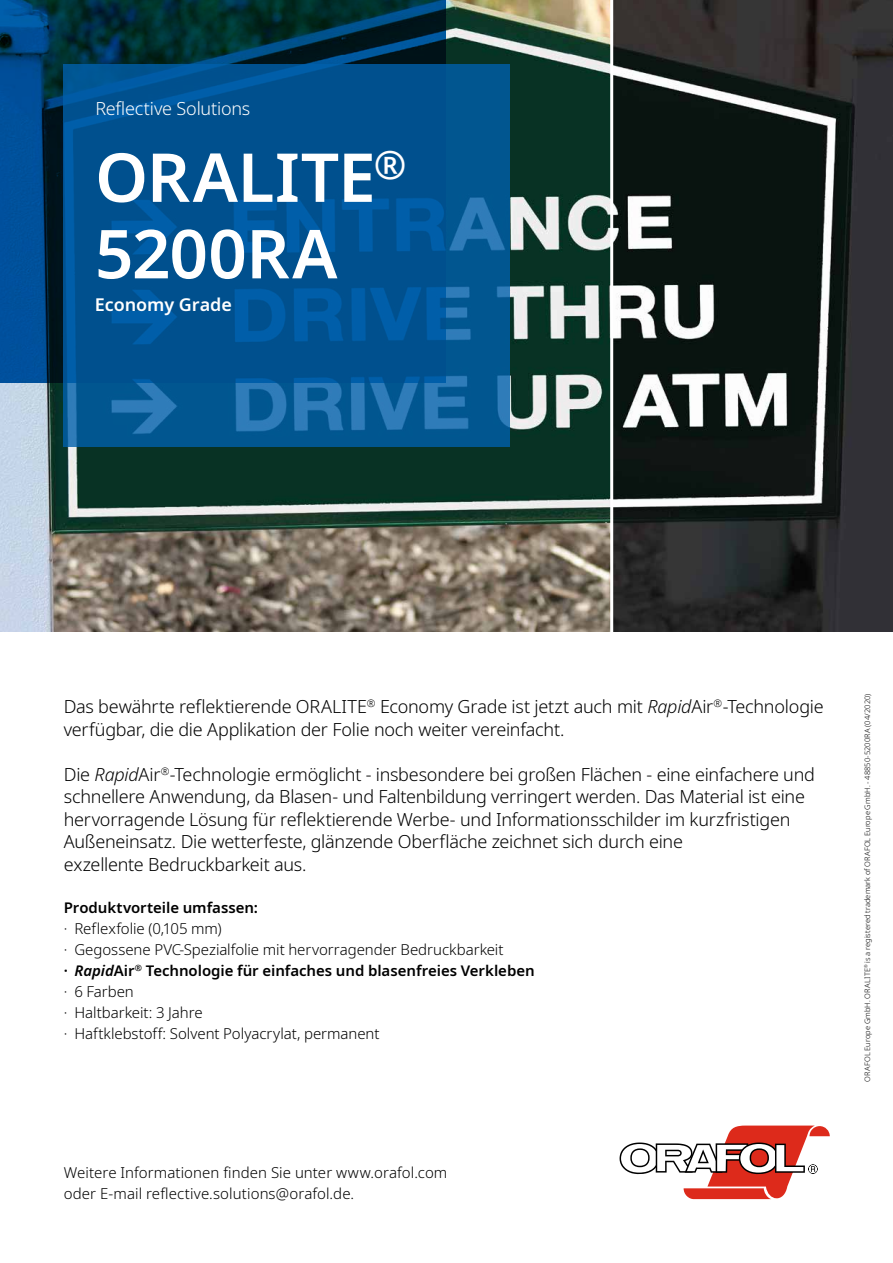
<style>
.page{position:relative;width:893px;height:1263px;background:#fff}
.page>*{position:absolute;margin:0;border:0;box-sizing:border-box;transform-origin:0 0}
.t1{font:600 67.5px/76.5px "Noto Sans";letter-spacing:-.01em;color:#fff}
.t2{font:300 18px/22.5px "Noto Sans";letter-spacing:-.015em;color:#000}
.t3{font:300 18px "Noto Sans";letter-spacing:-.01em;color:#fff}
.t4{font:600 18px "Noto Sans";letter-spacing:-.005em;color:#fff}
.t5{font:300 15px/21px "Noto Sans";color:#000}
.t6{font:600 15px "Noto Sans";letter-spacing:-.005em;color:#000}
.t7{font:300 7.5px "Noto Sans";letter-spacing:.01em;color:#000}
.s1{font-style:italic}
.s2{font-weight:600}
.s3{font-weight:600;font-style:italic}
</style>
<div class="page">
<img style="left:0;top:0;width:610px;height:631px">
<svg style="left:613px;top:0;width:280px;height:631px;background:#303433"></svg>
<svg style="left:620px;top:1125px;width:210px;height:75px"></svg>
<svg style="left:0;top:0;width:446px;height:383px;background:#003757"></svg>
<svg style="left:63px;top:64px;width:447px;height:382px;background:#035694"></svg>
<p class="t3" style="left:95px;top:96px;width:156px">Reflective Solutions</p>
<h1 class="t1" style="left:95px;top:141px;width:313px">ORALITE<sup>®<br></sup>5200RA</h1>
<p class="t4" style="left:95px;top:292px;width:138px">Economy Grade</p>
<p class="t2" style="left:64px;top:696px;width:761px">Das bewährte reflektierende ORALITE<sup>®</sup> Economy Grade ist jetzt auch mit <span class="s1">Rapid</span>Air<sup>®</sup>-Technologie verfügbar, die die Applikation der Folie noch weiter vereinfacht.</p>
<p class="t2" style="left:64px;top:763px;width:753px">Die <span class="s1">Rapid</span>Air<sup>®</sup>-Technologie ermöglicht - insbesondere bei großen Flächen - eine einfachere und schnellere Anwendung, da Blasen- und Faltenbildung verringert werden. Das Material ist eine hervorragende Lösung für reflektierende Werbe- und Informationsschilder im kurzfristigen Außeneinsatz. Die wetterfeste, glänzende Oberfläche zeichnet sich durch eine<br>exzellente Bedruckbarkeit aus.</p>
<p class="t6" style="left:64px;top:897px;width:196px">Produktvorteile umfassen:</p>
<p class="t5" style="left:64px;top:918px;width:472px">· Reflexfolie (0,105 mm)<br>· Gegossene PVC-Spezialfolie mit hervorragender Bedruckbarkeit<br><span class="s2">·</span> <span class="s3">Rapid</span><span class="s2">Air</span><sup>®</sup> <span class="s2">Technologie für einfaches und blasenfreies Verkleben </span>· 6 Farben<br>· Haltbarkeit: 3 Jahre<br>· Haftklebstoff: Solvent Polyacrylat, permanent</p>
<p class="t5" style="left:64px;top:1162px;width:385px">Weitere Informationen finden Sie unter www.orafol.com oder E-mail reflective.solutions@orafol.de.</p>
<p class="t7" style="left:862px;top:1081px;width:389px;rotate:-90deg">ORAFOL Europe GmbH. ORALITE<sup>®</sup> is a registered trademark of ORAFOL Europe GmbH. - 48850-5200RA (04/2020)</p>
</div>
